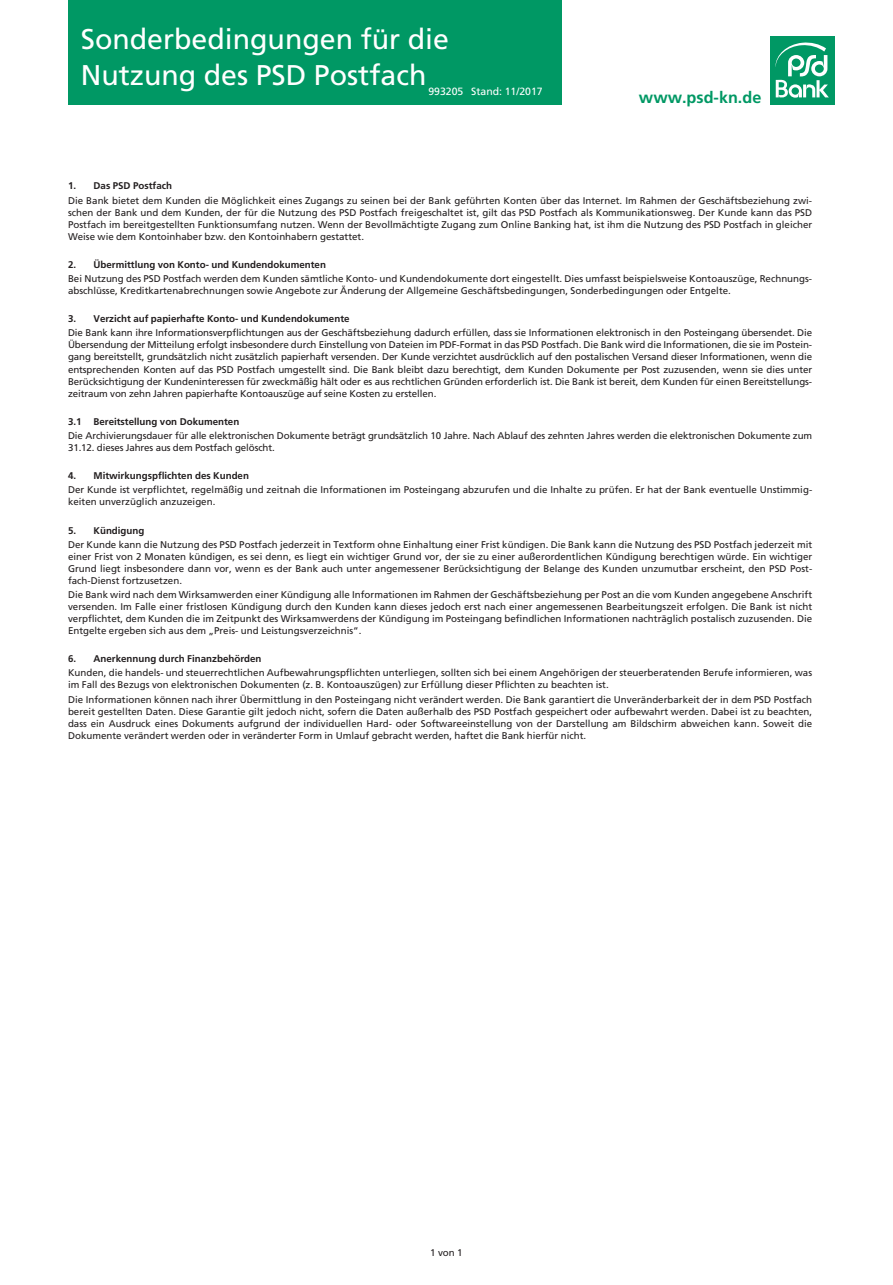
<style>
.page{position:relative;width:893px;height:1285px;background:#fff}
.page>*{position:absolute;margin:0;border:0;box-sizing:border-box;transform-origin:0 0}
.t1{font:28.5px/36px "Frutiger LT";color:#fff}
.t2{font:700 16.2px "Frutiger LT";color:#009864}
.t3{font:10.5px "Frutiger LT";color:#fff}
.t4{font:9.75px/12px "Frutiger LT";color:#231f20;text-align:justify}
.t5{font:700 9.75px "Frutiger LT";color:#231f20}
</style>
<div class="page">
<div style="left:68px;top:0;width:493px;height:104px;background:#009864"></div>
<div style="left:770px;top:36px;width:64px;height:68px;background:#009864"></div>
<svg style="left:775px;top:42px;width:54px;height:56px"></svg>
<h1 class="t1" style="left:81px;top:21px;width:370px">Sonderbedingungen für die<br>Nutzung des PSD Postfach</h1>
<p class="t3" style="left:428px;top:85px;width:116px">993205 Stand: 11/2017</p>
<h2 class="t2" style="left:639px;top:88px;width:124px">www.psd-kn.de</h2>
<p class="t5" style="left:68px;top:180px;width:106px">1. Das PSD Postfach</p>
<p class="t4" style="left:68px;top:194px;width:746px">Die Bank bietet dem Kunden die Möglichkeit eines Zugangs zu seinen bei der Bank geführten Konten über das Internet. Im Rahmen der Geschäftsbeziehung zwi&shy;schen der Bank und dem Kunden, der für die Nutzung des PSD Postfach freigeschaltet ist, gilt das PSD Postfach als Kommunikationsweg. Der Kunde kann das PSD Postfach im bereitgestellten Funktionsumfang nutzen. Wenn der Bevollmächtigte Zugang zum Online Banking hat, ist ihm die Nutzung des PSD Postfach in gleicher Weise wie dem Kontoinhaber bzw. den Kontoinhabern gestattet.</p>
<p class="t5" style="left:68px;top:259px;width:259px">2. Übermittlung von Konto- und Kundendokumenten</p>
<p class="t4" style="left:68px;top:273px;width:746px">Bei Nutzung des PSD Postfach werden dem Kunden sämtliche Konto- und Kundendokumente dort eingestellt. Dies umfasst beispielsweise Kontoauszüge, Rechnungs&shy;abschlüsse, Kreditkartenabrechnungen sowie Angebote zur Änderung der Allgemeine Geschäftsbedingungen, Sonderbedingungen oder Entgelte.</p>
<p class="t5" style="left:68px;top:313px;width:283px">3. Verzicht auf papierhafte Konto- und Kundendokumente</p>
<p class="t4" style="left:68px;top:327px;width:746px">Die Bank kann ihre Informationsverpflichtungen aus der Geschäftsbeziehung dadurch erfüllen, dass sie Informationen elektronisch in den Posteingang übersendet. Die Übersendung der Mitteilung erfolgt insbesondere durch Einstellung von Dateien im PDF-Format in das PSD Postfach. Die Bank wird die Informationen, die sie im Postein&shy;gang bereitstellt, grundsätzlich nicht zusätzlich papierhaft versenden. Der Kunde verzichtet ausdrücklich auf den postalischen Versand dieser Informationen, wenn die entsprechenden Konten auf das PSD Postfach umgestellt sind. Die Bank bleibt dazu berechtigt, dem Kunden Dokumente per Post zuzusenden, wenn sie dies unter Berücksichtigung der Kundeninteressen für zweckmäßig hält oder es aus rechtlichen Gründen erforderlich ist. Die Bank ist bereit, dem Kunden für einen Bereitstellungs&shy;zeitraum von zehn Jahren papierhafte Kontoauszüge auf seine Kosten zu erstellen.</p>
<p class="t5" style="left:68px;top:415px;width:173px">3.1 Bereitstellung von Dokumenten</p>
<p class="t4" style="left:68px;top:429px;width:746px">Die Archivierungsdauer für alle elektronischen Dokumente beträgt grundsätzlich 10 Jahre. Nach Ablauf des zehnten Jahres werden die elektronischen Dokumente zum<br>31.12. dieses Jahres aus dem Postfach gelöscht.</p>
<p class="t5" style="left:68px;top:470px;width:182px">4. Mitwirkungspflichten des Kunden</p>
<p class="t4" style="left:68px;top:484px;width:746px">Der Kunde ist verpflichtet, regelmäßig und zeitnah die Informationen im Posteingang abzurufen und die Inhalte zu prüfen. Er hat der Bank eventuelle Unstimmig&shy;keiten unverzüglich anzuzeigen.</p>
<p class="t5" style="left:68px;top:524px;width:78px">5. Kündigung</p>
<p class="t4" style="left:68px;top:538px;width:746px">Der Kunde kann die Nutzung des PSD Postfach jederzeit in Textform ohne Einhaltung einer Frist kündigen. Die Bank kann die Nutzung des PSD Postfach jederzeit mit einer Frist von 2 Monaten kündigen, es sei denn, es liegt ein wichtiger Grund vor, der sie zu einer außerordentlichen Kündigung berechtigen würde. Ein wichtiger Grund liegt insbesondere dann vor, wenn es der Bank auch unter angemessener Berücksichtigung der Belange des Kunden unzumutbar erscheint, den PSD Post&shy;fach-Dienst fortzusetzen.</p>
<p class="t4" style="left:68px;top:588px;width:746px">Die Bank wird nach dem Wirksamwerden einer Kündigung alle Informationen im Rahmen der Geschäftsbeziehung per Post an die vom Kunden angegebene Anschrift versenden. Im Falle einer fristlosen Kündigung durch den Kunden kann dieses jedoch erst nach einer angemessenen Bearbeitungszeit erfolgen. Die Bank ist nicht verpflichtet, dem Kunden die im Zeitpunkt des Wirksamwerdens der Kündigung im Posteingang befindlichen Informationen nachträglich postalisch zuzusenden. Die Entgelte ergeben sich aus dem „Preis- und Leistungsverzeichnis“.</p>
<p class="t5" style="left:68px;top:653px;width:195px">6. Anerkennung durch Finanzbehörden</p>
<p class="t4" style="left:68px;top:667px;width:746px">Kunden, die handels- und steuerrechtlichen Aufbewahrungspflichten unterliegen, sollten sich bei einem Angehörigen der steuerberatenden Berufe informieren, was im Fall des Bezugs von elektronischen Dokumenten (z. B. Kontoauszügen) zur Erfüllung dieser Pflichten zu beachten ist.</p>
<p class="t4" style="left:68px;top:693px;width:746px">Die Informationen können nach ihrer Übermittlung in den Posteingang nicht verändert werden. Die Bank garantiert die Unveränderbarkeit der in dem PSD Postfach bereit gestellten Daten. Diese Garantie gilt jedoch nicht, sofern die Daten außerhalb des PSD Postfach gespeichert oder aufbewahrt werden. Dabei ist zu beachten, dass ein Ausdruck eines Dokuments aufgrund der individuellen Hard- oder Softwareeinstellung von der Darstellung am Bildschirm abweichen kann. Soweit die Dokumente verändert werden oder in veränderter Form in Umlauf gebracht werden, haftet die Bank hierfür nicht.</p>
<p class="t4" style="left:430px;top:1246px;width:34px">1 von 1</p>
</div>
